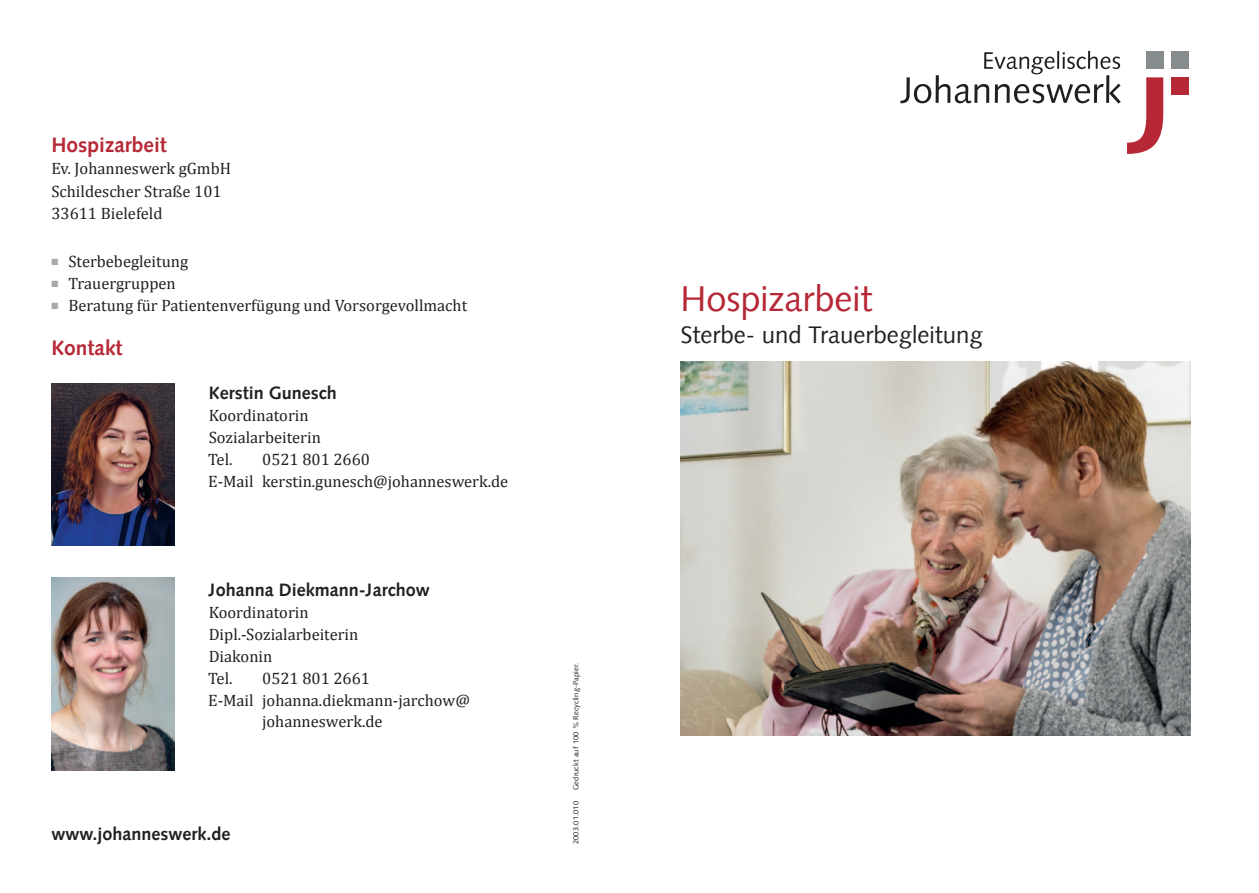
<style>
.page{position:relative;width:1259px;height:893px;background:#fff}
.page>*{position:absolute;margin:0;border:0;box-sizing:border-box;transform-origin:0 0}
.t1{font:36px "Syntax Com";color:#b72837}
.t2{font:24px "Syntax Com";color:#231f20}
.t3{font:700 21px "Syntax Com";color:#b72837}
.t4{font:700 18px "Syntax Com";color:#231f20}
.t5{font:16.5px/21.9px "Cambria";color:#231f20}
.t6{font:7.5px "Syntax Com";letter-spacing:.015em;color:#231f20}
.s1{color:#a8a9ad}
</style>
<div class="page">
<svg style="left:900px;top:51px;width:220px;height:53px"></svg>
<svg style="left:1127px;top:77px;width:36px;height:77px"></svg>
<div style="left:1171px;top:77px;width:17px;height:17px;background:#b72837"></div>
<div style="left:1146px;top:52px;width:17px;height:17px;background:#878c8f"></div>
<div style="left:1171px;top:52px;width:17px;height:17px;background:#878c8f"></div>
<img style="left:680px;top:362px;width:511px;height:373px">
<img style="left:51px;top:383px;width:123px;height:163px">
<img style="left:51px;top:578px;width:123px;height:192px">
<p class="t3" style="left:51px;top:136px;width:117px">Hospizarbeit</p>
<p class="t5" style="left:51px;top:157px;width:181px">Ev. Johanneswerk gGmbH</p>
<p class="t5" style="left:51px;top:180px;width:172px">Schildescher Straße 101</p>
<p class="t5" style="left:51px;top:202px;width:113px">33611 Bielefeld</p>
<p class="t5" style="left:51px;top:251px;width:138px"><span class="s1">■</span> Sterbebegleitung</p>
<p class="t5" style="left:51px;top:272px;width:126px"><span class="s1">■</span> Trauergruppen</p>
<p class="t5" style="left:51px;top:294px;width:417px"><span class="s1">■</span> Beratung für Patientenverfügung und Vorsorgevollmacht</p>
<p class="t3" style="left:51px;top:339px;width:73px">Kontakt</p>
<p class="t4" style="left:209px;top:385px;width:129px">Kerstin Gunesch</p>
<p class="t5" style="left:209px;top:404px;width:101px">Koordinatorin</p>
<p class="t5" style="left:209px;top:426px;width:114px">Sozialarbeiterin</p>
<p class="t5" style="left:208px;top:448px;width:26px">Tel.</p>
<p class="t5" style="left:262px;top:448px;width:109px">0521 801 2660</p>
<p class="t5" style="left:208px;top:470px;width:302px">E-Mail kerstin.gunesch@johanneswerk.de</p>
<p class="t4" style="left:209px;top:582px;width:223px">Johanna Diekmann-Jarchow</p>
<p class="t5" style="left:209px;top:601px;width:101px">Koordinatorin</p>
<p class="t5" style="left:209px;top:623px;width:151px">Dipl.-Sozialarbeiterin</p>
<p class="t5" style="left:209px;top:645px;width:65px">Diakonin</p>
<p class="t5" style="left:208px;top:667px;width:26px">Tel.</p>
<p class="t5" style="left:262px;top:667px;width:109px">0521 801 2661</p>
<p class="t5" style="left:262px;top:689px;width:209px;text-indent:-54px">E-Mail johanna.diekmann-jarchow@ johanneswerk.de</p>
<p class="t4" style="left:51px;top:826px;width:181px">www.johanneswerk.de</p>
<p class="t6" style="left:573px;top:790px;width:129px;rotate:-90deg">Gedruckt auf 100 % Recycling-Papier.</p>
<p class="t6" style="left:573px;top:844px;width:44px;rotate:-90deg">2003.01.010</p>
<p class="t1" style="left:680px;top:284px;width:193px">Hospizarbeit</p>
<p class="t2" style="left:680px;top:325px;width:304px">Sterbe- und Trauerbegleitung</p>
</div>
